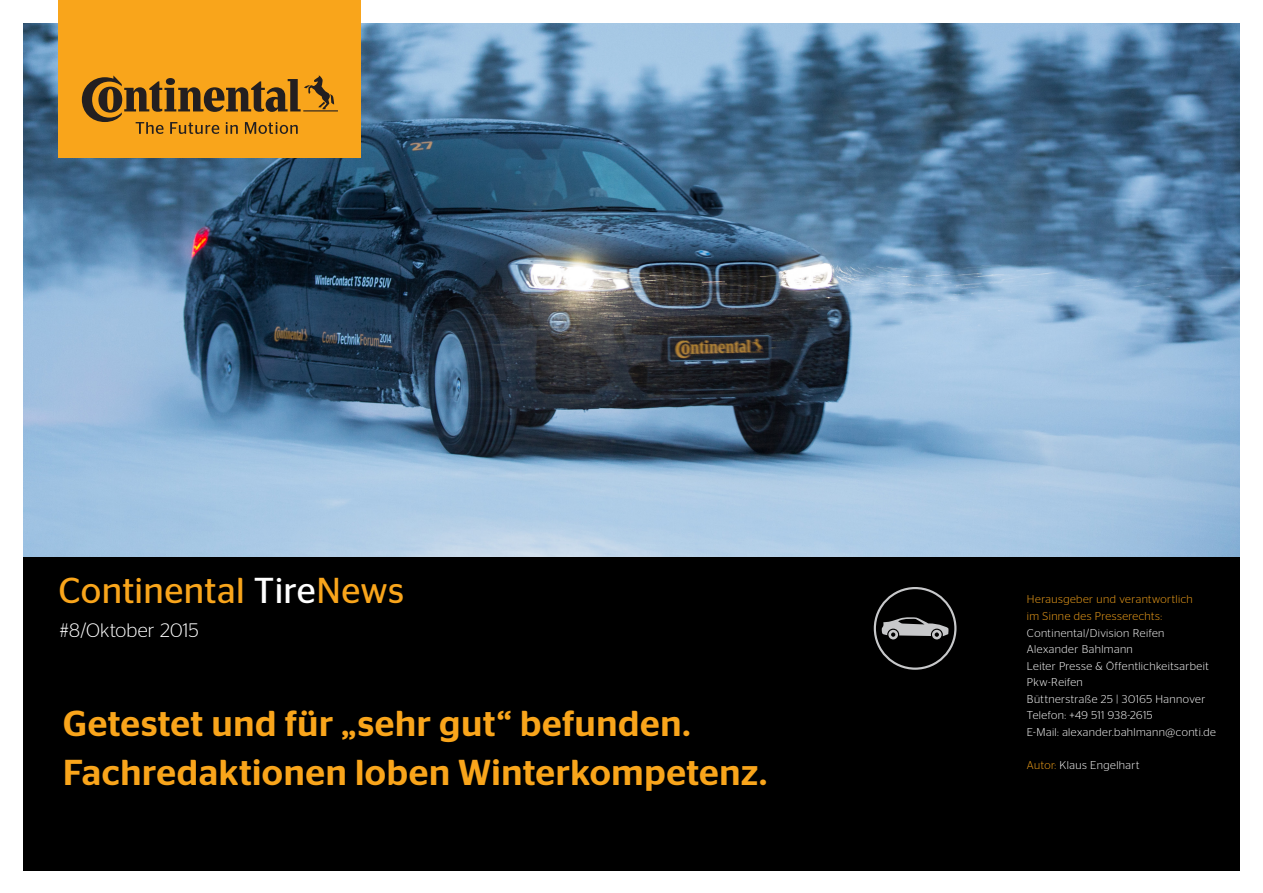
<style>
.page{position:relative;width:1263px;height:893px;background:#fff}
.page>*{position:absolute;margin:0;border:0;box-sizing:border-box;transform-origin:0 0}
.t1{font:500 36px/49.5px "Stag Sans";letter-spacing:.015em;color:#f9a51b}
.t2{font:36px "Stag Sans";letter-spacing:.01em;color:#f9a51b}
.t3{font:300 19.5px "Stag Sans";letter-spacing:.015em;color:#fff}
.t4{font:300 11.25px/16.5px "Stag Sans";letter-spacing:.035em;color:#fff}
.t5{font:300 11.25px/16.5px "Stag Sans";letter-spacing:.035em;color:#f9a51b}
.s1{color:#fff}
.s2{color:#f9a51b}
</style>
<div class="page">
<img style="left:23px;top:23px;width:1216px;height:534px">
<div style="left:23px;top:557px;width:1216px;height:314px;background:#000"></div>
<div style="left:58px;top:0;width:303px;height:157px;background:#f9a51b"></div>
<svg style="left:82px;top:75px;width:256px;height:59px"></svg>
<div style="left:874px;top:587px;width:82px;height:83px;border:2px solid #c7c8ca;border-radius:50%"></div>
<svg style="left:882px;top:617px;width:66px;height:22px"></svg>
<h1 class="t2" style="left:58px;top:571px;width:347px">Continental <span class="s1">Tire</span>News</h1>
<h2 class="t3" style="left:60px;top:619px;width:140px">#8/Oktober 2015</h2>
<h1 class="t1" style="left:63px;top:698px;width:705px">Getestet und für „sehr gut“ befunden.<br>Fachredaktionen loben Winterkompetenz.</h1>
<p class="t5" style="left:1027px;top:591px;width:167px">Herausgeber und verantwortlich im Sinne des Presserechts:</p>
<p class="t4" style="left:1027px;top:624px;width:191px">Continental/Division Reifen<br>Alexander Bahlmann<br>Leiter Presse &amp; Öffentlichkeitsarbeit<br>Pkw-Reifen<br>Büttnerstraße 25 | 30165 Hannover<br>Telefon: +49 511 938-2615<br>E-Mail: alexander.bahlmann@conti.de</p>
<p class="t4" style="left:1027px;top:756px;width:114px"><span class="s2">Autor:</span> Klaus Engelhart</p>
</div>
